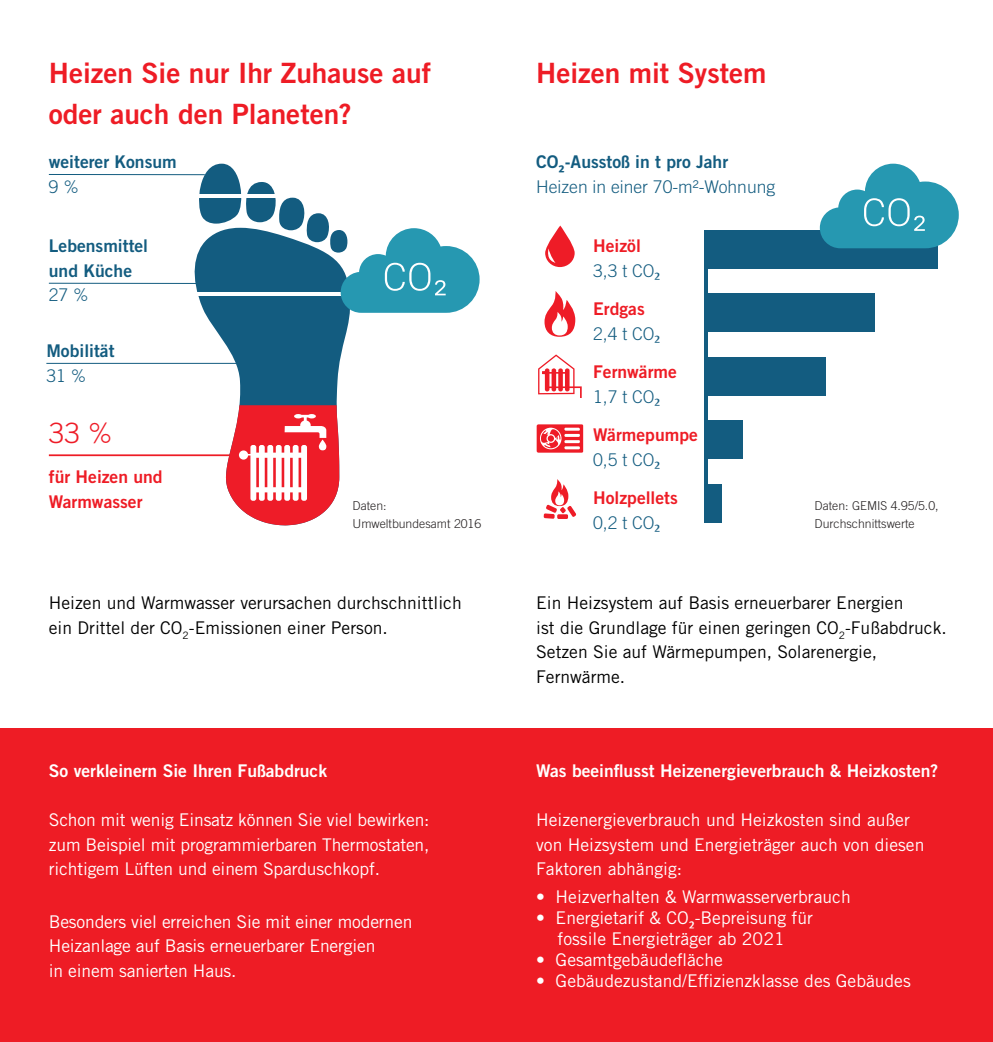
<style>
.page{position:relative;width:993px;height:1042px;background:#fff}
.page>*{position:absolute;margin:0;border:0;box-sizing:border-box;transform-origin:0 0}
.h_1{font:28px/40.2px "Trade Gothic LT Std Bd 2";color:#ee1c25}
.t1{font:300 28px "Trade Gothic LT Std";color:#ee1c27}
.Fließtext_2_weiß{font:17.5px/24.5px "Trade Gothic LT Std";color:#fff}
.Fließtext_2{font:17.5px/24.5px "Trade Gothic LT Std";color:#000}
.Fließtext_2-2{font:17.5px/24.5px "Trade Gothic LT Std Bd 2";color:#ee1c25}
.Fließtext_2_weiß-2{font:17.5px "Trade Gothic LT Std Bd 2";color:#fff}
.Fließtext_2-3{font:17.5px/24.5px "Trade Gothic LT Std Bd 2";color:#135c80}
.Fließtext_2-4{font:300 17.5px/24.5px "Trade Gothic LT Std";color:#135c80}
.Hinweise_7pt{font:300 12.25px/17.5px "Trade Gothic LT Std";color:#231f20}
.s1{font-family:"Trade Gothic LT Std";font-weight:300}
.s2{font-family:"Trade Gothic LT Std Bd 2";font-weight:400}
.s3{font-family:"Meta Offc";font-weight:700}
.s4{font-family:"Trade Gothic LT Std";font-weight:300;color:#135c80}
.s5{font-family:"Meta Serif Offc";color:#135c80}
.s6{font-family:"Meta Offc"}
</style>
<div class="page">
<div style="left:707px;top:484px;width:14px;height:38px;background:#135c80"></div>
<div style="left:707px;top:420px;width:35px;height:39px;background:#135c80"></div>
<div style="left:707px;top:357px;width:119px;height:38px;background:#135c80"></div>
<div style="left:707px;top:293px;width:168px;height:39px;background:#135c80"></div>
<div style="left:707px;top:230px;width:231px;height:38px;background:#135c80"></div>
<div style="left:0;top:728px;width:992px;height:314px;background:#ee1c25"></div>
<svg style="left:538px;top:354px;width:43px;height:44px"></svg>
<svg style="left:536px;top:424px;width:47px;height:29px"></svg>
<svg style="left:543px;top:479px;width:33px;height:40px"></svg>
<svg style="left:545px;top:226px;width:29px;height:41px"></svg>
<svg style="left:544px;top:291px;width:31px;height:46px"></svg>
<svg style="left:819px;top:164px;width:139px;height:84px"></svg>
<hr style="left:704px;top:230px;width:3px;height:292px;background:#135c80">
<hr style="left:49px;top:454px;width:181px;height:2px;background:#ee1c25">
<hr style="left:49px;top:174px;width:156px;height:1px;background:#135c80">
<hr style="left:49px;top:283px;width:147px;height:1px;background:#135c80">
<hr style="left:46px;top:363px;width:190px;height:1px;background:#135c80">
<svg style="left:190px;top:260px;width:160px;height:222px;fill:#135c80"></svg>
<svg style="left:221px;top:405px;width:118px;height:121px"></svg>
<svg style="left:319px;top:439px;width:7px;height:11px"></svg>
<hr style="left:193px;top:292px;width:158px;height:3px;background:#fff">
<svg style="left:196px;top:164px;width:283px;height:149px"></svg>
<p class="h_1" style="left:49px;top:53px;width:383px">Heizen Sie nur Ihr Zuhause auf oder auch den Planeten?</p>
<p class="h_1" style="left:536px;top:53px;width:232px">Heizen mit System</p>
<p class="Fließtext_2-3" style="left:49px;top:149px;width:129px">weiterer Konsum<br><span class="s1">9 %</span></p>
<p class="Fließtext_2-4" style="left:536px;top:149px;width:240px"><span class="s2">CO</span><span class="s3">₂</span><span class="s2">-Ausstoß in t pro Jahr<br></span>Heizen in einer 70-m²-Wohnung</p>
<p class="Fließtext_2-3" style="left:49px;top:233px;width:101px">Lebensmittel und Küche<br><span class="s1">27 %</span></p>
<p class="Fließtext_2-3" style="left:46px;top:338px;width:70px">Mobilität<br><span class="s1">31 %</span></p>
<p class="t1" style="left:49px;top:416px;width:65px">33 %</p>
<p class="Fließtext_2-2" style="left:49px;top:464px;width:115px">für Heizen und<br>Warmwasser</p>
<p class="Hinweise_7pt" style="left:352px;top:497px;width:130px">Daten:<br>Umweltbundesamt 2016</p>
<p class="Fließtext_2-2" style="left:593px;top:233px;width:69px">Heizöl<br><span class="s4">3,3 t CO</span><span class="s5">₂</span></p>
<p class="Fließtext_2-2" style="left:593px;top:296px;width:69px">Erdgas<br><span class="s4">2,4 t CO</span><span class="s5">₂</span></p>
<p class="Fließtext_2-2" style="left:593px;top:359px;width:85px">Fernwärme<br><span class="s4">1,7 t CO</span><span class="s5">₂</span></p>
<p class="Fließtext_2-2" style="left:593px;top:422px;width:106px">Wärmepumpe<br><span class="s4">0,5 t CO</span><span class="s5">₂</span></p>
<p class="Fließtext_2-2" style="left:593px;top:485px;width:86px">Holzpellets<br><span class="s4">0,2 t CO</span><span class="s5">₂</span></p>
<p class="Hinweise_7pt" style="left:814px;top:497px;width:125px">Daten: GEMIS 4.95/5.0,<br>Durchschnittswerte</p>
<p class="Fließtext_2" style="left:49px;top:590px;width:414px">Heizen und Warmwasser verursachen durchschnittlich ein Drittel der CO<sub>2</sub>-Emissionen einer Person.</p>
<p class="Fließtext_2" style="left:536px;top:590px;width:412px">Ein Heizsystem auf Basis erneuerbarer Energien<br>ist die Grundlage für einen geringen CO<sub>2</sub>-Fußabdruck.<br>Setzen Sie auf Wärmepumpen, Solarenergie, Fernwärme.</p>
<p class="Fließtext_2_weiß-2" style="left:49px;top:760px;width:280px">So verkleinern Sie Ihren Fußabdruck</p>
<p class="Fließtext_2_weiß" style="left:49px;top:807px;width:382px;text-align:justify">Schon mit wenig Einsatz können Sie viel bewirken: zum Beispiel mit programmierbaren Thermostaten, richtigem Lüften und einem Sparduschkopf.</p>
<p class="Fließtext_2_weiß" style="left:49px;top:909px;width:365px">Besonders viel erreichen Sie mit einer modernen<br>Heizanlage auf Basis erneuerbarer Energien<br>in einem sanierten Haus.</p>
<p class="Fließtext_2_weiß-2" style="left:536px;top:760px;width:403px">Was beeinflusst Heizenergieverbrauch &amp; Heizkosten?</p>
<p class="Fließtext_2_weiß" style="left:536px;top:807px;width:389px">Heizenergieverbrauch und Heizkosten sind außer von Heizsystem und Energieträger auch von diesen<br>Faktoren abhängig:</p>
<p class="Fließtext_2_weiß" style="left:536px;top:884px;width:316px">• Heizverhalten &amp; Warmwasserverbrauch</p>
<p class="Fließtext_2_weiß" style="left:536px;top:907px;width:278px;line-height:21px;text-align:center">• Energietarif &amp; CO<span class="s6">₂</span>-Bepreisung für fossile Energieträger ab 2021</p>
<p class="Fließtext_2_weiß" style="left:536px;top:947px;width:188px">• Gesamtgebäudefläche</p>
<p class="Fließtext_2_weiß" style="left:536px;top:968px;width:376px">• Gebäudezustand/Effizienzklasse des Gebäudes</p>
</div>
